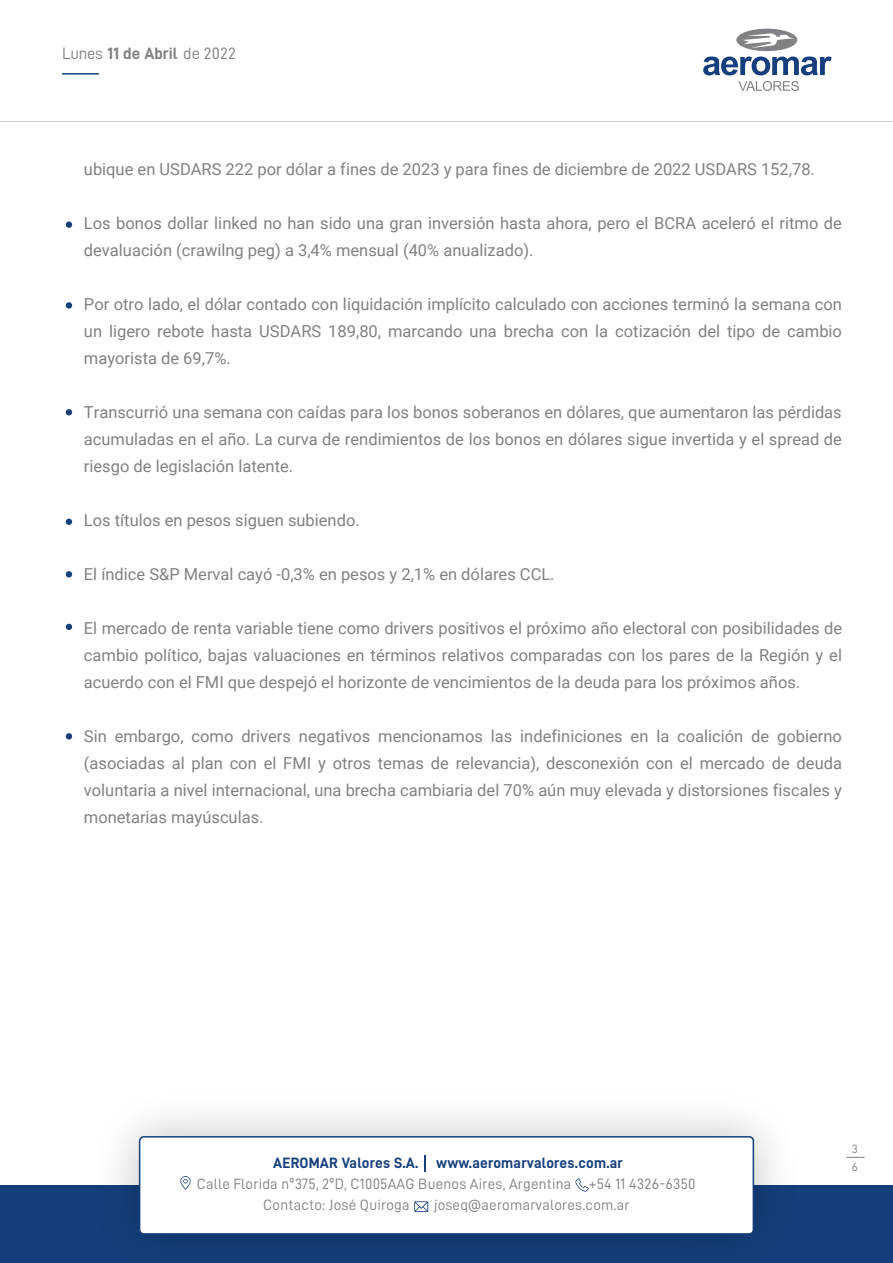
<style>
.page{position:relative;width:893px;height:1263px;background:#fff}
.page>*{position:absolute;margin:0;border:0;box-sizing:border-box;transform-origin:0 0}
.t1{font:16.5px/27px "Roboto";color:#808185;text-align:justify}
.t2{font:16.5px "D DIN";letter-spacing:-.005em;color:#808185}
.t3{font:15px/21px "D DIN";letter-spacing:.015em;color:#808185}
.t4{font:15px "D DIN Bold";letter-spacing:.015em;color:#153f7c}
.t5{font:12px "D DIN";color:#808185}
.s1{font-family:"D DIN Bold"}
</style>
<div class="page">
<svg style="left:846px;top:1157px;width:19px;height:1px"></svg>
<div style="left:0;top:1185px;width:893px;height:78px;background:#153f7c"></div>
<div style="left:140px;top:1137px;width:613px;height:97px;background:#fff;border-radius:4px"></div>
<div style="left:139px;top:1136px;width:615px;height:98px;border:2px solid #153f7c;border-radius:4px"></div>
<svg style="left:425px;top:1155px;width:1px;height:17px"></svg>
<svg style="left:414px;top:1201px;width:14px;height:11px"></svg>
<svg style="left:575px;top:1178px;width:14px;height:13px"></svg>
<svg style="left:180px;top:1176px;width:11px;height:14px"></svg>
<hr style="left:0;top:121px;width:893px;height:1px;background:#808185">
<svg style="left:703px;top:57px;width:129px;height:18px"></svg>
<svg style="left:738px;top:81px;width:61px;height:10px"></svg>
<div style="left:736px;top:29px;width:61px;height:22px;background:#808185;border-radius:50%"></div>
<svg style="left:743px;top:33px;width:51px;height:15px"></svg>
<hr style="left:62px;top:73px;width:37px;height:2px;background:#153f7c">
<svg style="left:66px;top:409px;width:6px;height:6px"></svg>
<svg style="left:66px;top:519px;width:6px;height:6px"></svg>
<svg style="left:66px;top:571px;width:6px;height:6px"></svg>
<svg style="left:66px;top:624px;width:6px;height:6px"></svg>
<svg style="left:66px;top:733px;width:6px;height:6px"></svg>
<div style="left:66px;top:302px;width:6px;height:7px;background:#153f7c;border-radius:50%"></div>
<div style="left:66px;top:221px;width:6px;height:7px;background:#153f7c;border-radius:50%"></div>
<p class="t2" style="left:62px;top:45px;width:175px">Lunes <span class="s1">11 de Abril</span> de 2022</p>
<p class="t1" style="left:84px;top:155px;width:732px">ubique en USDARS 222 por dólar a fines de 2023 y para fines de diciembre de 2022 USDARS 152,78.</p>
<p class="t1" style="left:84px;top:209px;width:760px">Los bonos dollar linked no han sido una gran inversión hasta ahora, pero el BCRA aceleró el ritmo de devaluación (crawilng peg) a 3,4% mensual (40% anualizado).</p>
<p class="t1" style="left:84px;top:290px;width:760px">Por otro lado, el dólar contado con liquidación implícito calculado con acciones terminó la semana con un ligero rebote hasta USDARS 189,80, marcando una brecha con la cotización del tipo de cambio mayorista de 69,7%.</p>
<p class="t1" style="left:84px;top:398px;width:760px">Transcurrió una semana con caídas para los bonos soberanos en dólares, que aumentaron las pérdidas acumuladas en el año. La curva de rendimientos de los bonos en dólares sigue invertida y el spread de riesgo de legislación latente.</p>
<p class="t1" style="left:84px;top:506px;width:277px">Los títulos en pesos siguen subiendo.</p>
<p class="t1" style="left:84px;top:560px;width:472px">El índice S&amp;P Merval cayó -0,3% en pesos y 2,1% en dólares CCL.</p>
<p class="t1" style="left:84px;top:614px;width:760px">El mercado de renta variable tiene como drivers positivos el próximo año electoral con posibilidades de cambio político, bajas valuaciones en términos relativos comparadas con los pares de la Región y el acuerdo con el FMI que despejó el horizonte de vencimientos de la deuda para los próximos años.</p>
<p class="t1" style="left:84px;top:722px;width:760px">Sin embargo, como drivers negativos mencionamos las indefiniciones en la coalición de gobierno (asociadas al plan con el FMI y otros temas de relevancia), desconexión con el mercado de deuda voluntaria a nivel internacional, una brecha cambiaria del 70% aún muy elevada y distorsiones fiscales y monetarias mayúsculas.</p>
<p class="t5" style="left:852px;top:1142px;width:8px">3</p>
<p class="t4" style="left:273px;top:1154px;width:351px">AEROMAR Valores S.A. www.aeromarvalores.com.ar</p>
<p class="t5" style="left:852px;top:1160px;width:8px">6</p>
<p class="t3" style="left:263px;top:1173px;width:434px;text-indent:-66px">Calle Florida nº375, 2ºD, C1005AAG Buenos Aires, Argentina +54 11 4326-6350<br>Contacto: José Quiroga</p>
<p class="t3" style="left:434px;top:1194px;width:197px">joseq@aeromarvalores.com.ar</p>
</div>
